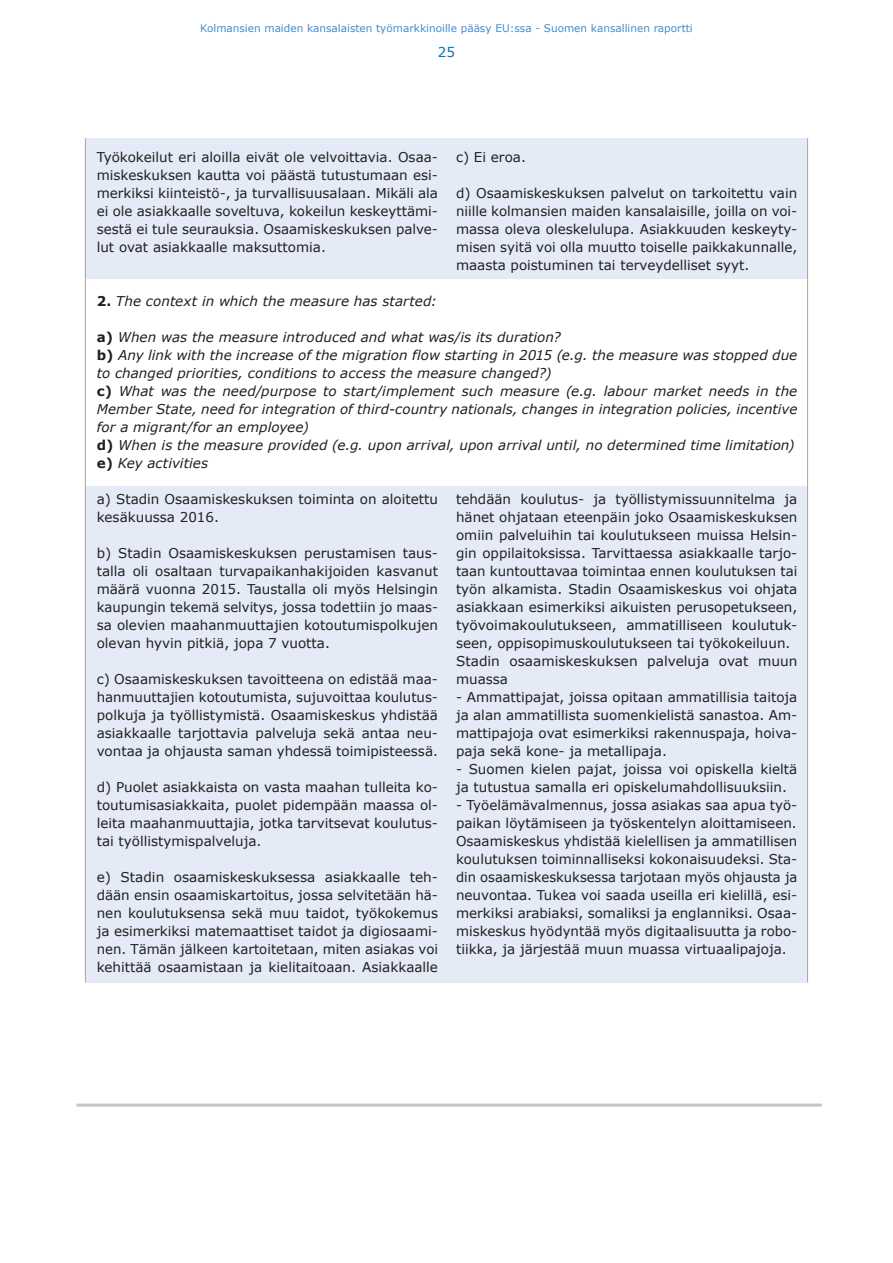
<style>
.page{position:relative;width:893px;height:1263px;background:#fff}
.page>*{position:absolute;margin:0;border:0;box-sizing:border-box;transform-origin:0 0}
.t1{font:13.5px/18px "Verdana";color:#231f20;text-align:justify}
.t2{font:italic 13.5px/18px "Verdana";letter-spacing:.005em;color:#231f20}
.t3{font:13.5px "Verdana";color:#0073bc}
.t4{font:10.5px "Verdana";color:#448dcb}
.s1{font-weight:700;font-style:normal}
</style>
<div class="page">
<div style="left:85px;top:138px;width:723px;height:141px;background:#e4ebf6"></div>
<div style="left:85px;top:486px;width:723px;height:496px;background:#e4ebf6"></div>
<hr style="left:85px;top:138px;width:1px;height:844px;background:#afa39f">
<hr style="left:807px;top:138px;width:1px;height:844px;background:#afa39f">
<hr style="left:77px;top:1103px;width:745px;height:3px;background:#cbc3c0">
<p class="t4" style="left:200px;top:22px;width:494px">Kolmansien maiden kansalaisten työmarkkinoille pääsy EU:ssa - Suomen kansallinen raportti</p>
<p class="t3" style="left:438px;top:44px;width:19px">25</p>
<p class="t1" style="left:97px;top:148px;width:343px">Työkokeilut eri aloilla eivät ole velvoittavia. Osaa&shy;miskeskuksen kautta voi päästä tutustumaan esi&shy;merkiksi kiinteistö-, ja turvallisuusalaan. Mikäli ala ei ole asiakkaalle soveltuva, kokeilun keskeyttämi&shy;sestä ei tule seurauksia. Osaamiskeskuksen palve&shy;lut ovat asiakkaalle maksuttomia.</p>
<p class="t1" style="left:456px;top:148px;width:71px">c) Ei eroa.</p>
<p class="t1" style="left:456px;top:184px;width:343px">d) Osaamiskeskuksen palvelut on tarkoitettu vain niille kolmansien maiden kansalaisille, joilla on voi&shy;massa oleva oleskelulupa. Asiakkuuden keskeyty&shy;misen syitä voi olla muutto toiselle paikkakunnalle, maasta poistuminen tai terveydelliset syyt.</p>
<p class="t2" style="left:97px;top:292px;width:342px"><span class="s1">2.</span> The context in which the measure has started:</p>
<p class="t2" style="left:97px;top:328px;width:702px"><span class="s1">a)</span> When was the measure introduced and what was/is its duration?<br><span class="s1">b)</span> Any link with the increase of the migration flow starting in 2015 (e.g. the measure was stopped due to changed priorities, conditions to access the measure changed?)<br><span class="s1">c)</span> What was the need/purpose to start/implement such measure (e.g. labour market needs in the Member State, need for integration of third-country nationals, changes in integration policies, incentive for a migrant/for an employee)<br><span class="s1">d)</span> When is the measure provided (e.g. upon arrival, upon arrival until, no determined time limitation) <span class="s1">e)</span> Key activities</p>
<p class="t1" style="left:97px;top:490px;width:343px">a) Stadin Osaamiskeskuksen toiminta on aloitettu kesäkuussa 2016.</p>
<p class="t1" style="left:97px;top:544px;width:343px">b) Stadin Osaamiskeskuksen perustamisen taus&shy;talla oli osaltaan turvapaikanhakijoiden kasvanut määrä vuonna 2015. Taustalla oli myös Helsingin kaupungin tekemä selvitys, jossa todettiin jo maas&shy;sa olevien maahanmuuttajien kotoutumispolkujen olevan hyvin pitkiä, jopa 7 vuotta.</p>
<p class="t1" style="left:97px;top:670px;width:343px">c) Osaamiskeskuksen tavoitteena on edistää maa&shy;hanmuuttajien kotoutumista, sujuvoittaa koulutus&shy;polkuja ja työllistymistä. Osaamiskeskus yhdistää asiakkaalle tarjottavia palveluja sekä antaa neu&shy;vontaa ja ohjausta saman yhdessä toimipisteessä.</p>
<p class="t1" style="left:97px;top:778px;width:343px">d) Puolet asiakkaista on vasta maahan tulleita ko&shy;toutumisasiakkaita, puolet pidempään maassa ol&shy;leita maahanmuuttajia, jotka tarvitsevat koulutus&shy;tai työllistymispalveluja.</p>
<p class="t1" style="left:97px;top:868px;width:343px">e) Stadin osaamiskeskuksessa asiakkaalle teh&shy;dään ensin osaamiskartoitus, jossa selvitetään hä&shy;nen koulutuksensa sekä muu taidot, työkokemus ja esimerkiksi matemaattiset taidot ja digiosaami&shy;nen. Tämän jälkeen kartoitetaan, miten asiakas voi kehittää osaamistaan ja kielitaitoaan. Asiakkaalle</p>
<p class="t1" style="left:456px;top:490px;width:343px;text-align:left">tehdään koulutus- ja työllistymissuunnitelma ja hänet ohjataan eteenpäin joko Osaamiskeskuksen omiin palveluihin tai koulutukseen muissa Helsin&shy;gin oppilaitoksissa. Tarvittaessa asiakkaalle tarjo&shy;taan kuntouttavaa toimintaa ennen koulutuksen tai työn alkamista. Stadin Osaamiskeskus voi ohjata asiakkaan esimerkiksi aikuisten perusopetukseen, työvoimakoulutukseen, ammatilliseen koulutuk&shy;seen, oppisopimuskoulutukseen tai työkokeiluun.<br>Stadin osaamiskeskuksen palveluja ovat muun muassa</p>
<p class="t1" style="left:456px;top:688px;width:343px">- Ammattipajat, joissa opitaan ammatillisia taitoja ja alan ammatillista suomenkielistä sanastoa. Am&shy;mattipajoja ovat esimerkiksi rakennuspaja, hoiva&shy;paja sekä kone- ja metallipaja.</p>
<p class="t1" style="left:456px;top:760px;width:343px">- Suomen kielen pajat, joissa voi opiskella kieltä ja tutustua samalla eri opiskelumahdollisuuksiin.</p>
<p class="t1" style="left:456px;top:796px;width:343px">- Työelämävalmennus, jossa asiakas saa apua työ&shy;paikan löytämiseen ja työskentelyn aloittamiseen.<br>Osaamiskeskus yhdistää kielellisen ja ammatillisen koulutuksen toiminnalliseksi kokonaisuudeksi. Sta&shy;din osaamiskeskuksessa tarjotaan myös ohjausta ja neuvontaa. Tukea voi saada useilla eri kielillä, esi&shy;merkiksi arabiaksi, somaliksi ja englanniksi. Osaa&shy;miskeskus hyödyntää myös digitaalisuutta ja robo&shy;tiikka, ja järjestää muun muassa virtuaalipajoja.</p>
</div>
